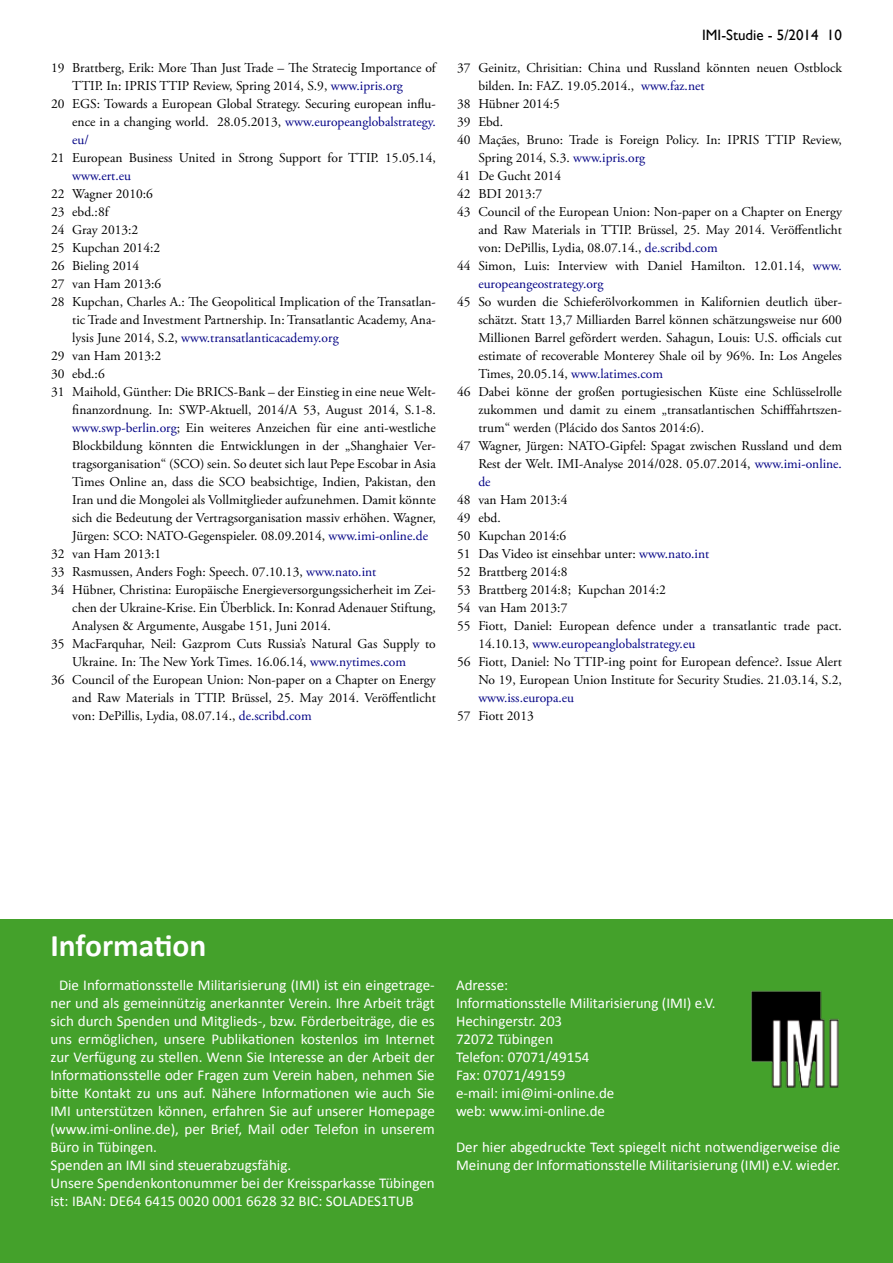
<style>
.page{position:relative;width:893px;height:1263px;background:#fff}
.page>*{position:absolute;margin:0;border:0;box-sizing:border-box;transform-origin:0 0}
.t1{font:700 31.5px "Calibri";color:#fff}
.t2{font:15px/18px "Calibri";color:#fff}
.t3{font:15px "Gill Sans";color:#000}
.t4{font:13.5px "Adobe Garamond Pro";color:#000}
.t5{font:13.5px "Adobe Garamond Pro";color:#000084}
.s1{color:#000084}
.s2{color:#000}
</style>
<div class="page">
<div style="left:0;top:919px;width:893px;height:344px;background:#44a12b"></div>
<img style="left:751px;top:991px;width:88px;height:97px">
<p class="t4" style="left:51px;top:60px;width:386px">19 Brattberg, Erik: More Than Just Trade – The Stratecig Importance of</p>
<p class="t4" style="left:72px;top:78px;width:332px">TTIP. In: IPRIS TTIP Review, Spring 2014, S.9, <span class="s1">www.ipris.org</span></p>
<p class="t4" style="left:51px;top:96px;width:386px">20 EGS: Towards a European Global Strategy. Securing european influ-</p>
<p class="t4" style="left:72px;top:114px;width:365px">ence in a changing world. 28.05.2013, <span class="s1">www.europeanglobalstrategy.</span></p>
<p class="t5" style="left:72px;top:132px;width:18px">eu/</p>
<p class="t4" style="left:51px;top:150px;width:386px">21 European Business United in Strong Support for TTIP. 15.05.14,</p>
<p class="t5" style="left:72px;top:168px;width:60px">www.ert.eu</p>
<p class="t4" style="left:51px;top:186px;width:103px">22 Wagner 2010:6</p>
<p class="t4" style="left:51px;top:204px;width:59px">23 ebd.:8f</p>
<p class="t4" style="left:51px;top:222px;width:89px">24 Gray 2013:2</p>
<p class="t4" style="left:51px;top:240px;width:111px">25 Kupchan 2014:2</p>
<p class="t4" style="left:51px;top:258px;width:90px">26 Bieling 2014</p>
<p class="t4" style="left:51px;top:276px;width:112px">27 van Ham 2013:6</p>
<p class="t4" style="left:51px;top:294px;width:386px">28 Kupchan, Charles A.: The Geopolitical Implication of the Transatlan-</p>
<p class="t4" style="left:72px;top:312px;width:365px">tic Trade and Investment Partnership. In: Transatlantic Academy, Ana-</p>
<p class="t5" style="left:72px;top:330px;width:268px"><span class="s2">lysis June 2014, S.2,</span> www.transatlanticacademy.org</p>
<p class="t4" style="left:51px;top:348px;width:112px">29 van Ham 2013:2</p>
<p class="t4" style="left:51px;top:366px;width:55px">30 ebd.:6</p>
<p class="t4" style="left:51px;top:384px;width:386px">31 Maihold, Günther: Die BRICS-Bank – der Einstieg in eine neue Welt-</p>
<p class="t4" style="left:72px;top:402px;width:365px">finanzordnung. In: SWP-Aktuell, 2014/A 53, August 2014, S.1-8.</p>
<p class="t4" style="left:72px;top:420px;width:365px"><span class="s1">www.swp-berlin.org</span>; Ein weiteres Anzeichen für eine anti-westliche</p>
<p class="t4" style="left:72px;top:438px;width:365px">Blockbildung könnten die Entwicklungen in der „Shanghaier Ver-</p>
<p class="t4" style="left:72px;top:456px;width:365px">tragsorganisation“ (SCO) sein. So deutet sich laut Pepe Escobar in Asia</p>
<p class="t4" style="left:72px;top:474px;width:365px">Times Online an, dass die SCO beabsichtige, Indien, Pakistan, den</p>
<p class="t4" style="left:72px;top:492px;width:365px">Iran und die Mongolei als Vollmitglieder aufzunehmen. Damit könnte</p>
<p class="t4" style="left:72px;top:510px;width:365px">sich die Bedeutung der Vertragsorganisation massiv erhöhen. Wagner,</p>
<p class="t4" style="left:72px;top:528px;width:357px">Jürgen: SCO: NATO-Gegenspieler. 08.09.2014, <span class="s1">www.imi-online.de</span></p>
<p class="t4" style="left:51px;top:545px;width:112px">32 van Ham 2013:1</p>
<p class="t4" style="left:51px;top:563px;width:327px">33 Rasmussen, Anders Fogh: Speech. 07.10.13, <span class="s1">www.nato.int</span></p>
<p class="t4" style="left:51px;top:581px;width:386px">34 Hübner, Christina: Europäische Energieversorgungssicherheit im Zei-</p>
<p class="t4" style="left:72px;top:599px;width:365px">chen der Ukraine-Krise. Ein Überblick. In: Konrad Adenauer Stiftung,</p>
<p class="t4" style="left:72px;top:617px;width:260px">Analysen &amp; Argumente, Ausgabe 151, Juni 2014.</p>
<p class="t4" style="left:51px;top:635px;width:386px">35 MacFarquhar, Neil: Gazprom Cuts Russia’s Natural Gas Supply to</p>
<p class="t4" style="left:72px;top:653px;width:335px">Ukraine. In: The New York Times. 16.06.14, <span class="s1">www.nytimes.com</span></p>
<p class="t4" style="left:51px;top:671px;width:386px">36 Council of the European Union: Non-paper on a Chapter on Energy</p>
<p class="t4" style="left:72px;top:689px;width:365px">and Raw Materials in TTIP. Brüssel, 25. May 2014. Veröffentlicht</p>
<p class="t4" style="left:72px;top:707px;width:241px">von: DePillis, Lydia, 08.07.14., <span class="s1">de.scribd.com</span></p>
<p class="t3" style="left:702px;top:27px;width:141px">IMI-Studie - 5/2014 10</p>
<p class="t4" style="left:457px;top:59px;width:386px">37 Geinitz, Chrisitian: China und Russland könnten neuen Ostblock</p>
<p class="t4" style="left:478px;top:77px;width:228px">bilden. In: FAZ. 19.05.2014., <span class="s1">www.faz.net</span></p>
<p class="t4" style="left:457px;top:95px;width:104px">38 Hübner 2014:5</p>
<p class="t4" style="left:457px;top:113px;width:47px">39 Ebd.</p>
<p class="t4" style="left:457px;top:131px;width:386px">40 Maçães, Bruno: Trade is Foreign Policy. In: IPRIS TTIP Review,</p>
<p class="t4" style="left:478px;top:149px;width:168px">Spring 2014, S.3. <span class="s1">www.ipris.org</span></p>
<p class="t4" style="left:457px;top:167px;width:106px">41 De Gucht 2014</p>
<p class="t4" style="left:457px;top:185px;width:87px">42 BDI 2013:7</p>
<p class="t4" style="left:457px;top:203px;width:386px">43 Council of the European Union: Non-paper on a Chapter on Energy</p>
<p class="t4" style="left:478px;top:221px;width:365px">and Raw Materials in TTIP. Brüssel, 25. May 2014. Veröffentlicht</p>
<p class="t4" style="left:478px;top:239px;width:241px">von: DePillis, Lydia, 08.07.14., <span class="s1">de.scribd.com</span></p>
<p class="t4" style="left:457px;top:257px;width:386px">44 Simon, Luis: Interview with Daniel Hamilton. 12.01.14, <span class="s1">www.</span></p>
<p class="t5" style="left:478px;top:275px;width:127px">europeangeostrategy.org</p>
<p class="t4" style="left:457px;top:293px;width:386px">45 So wurden die Schieferölvorkommen in Kalifornien deutlich über-</p>
<p class="t4" style="left:478px;top:311px;width:365px">schätzt. Statt 13,7 Milliarden Barrel können schätzungsweise nur 600</p>
<p class="t4" style="left:478px;top:329px;width:365px">Millionen Barrel gefördert werden. Sahagun, Louis: U.S. officials cut</p>
<p class="t4" style="left:478px;top:347px;width:365px">estimate of recoverable Monterey Shale oil by 96%. In: Los Angeles</p>
<p class="t4" style="left:478px;top:365px;width:186px">Times, 20.05.14, <span class="s1">www.latimes.com</span></p>
<p class="t4" style="left:457px;top:383px;width:386px">46 Dabei könne der großen portugiesischen Küste eine Schlüsselrolle</p>
<p class="t4" style="left:478px;top:401px;width:365px">zukommen und damit zu einem „transatlantischen Schifffahrtszen-</p>
<p class="t4" style="left:478px;top:419px;width:227px">trum“ werden (Plácido dos Santos 2014:6).</p>
<p class="t4" style="left:457px;top:437px;width:386px">47 Wagner, Jürgen: NATO-Gipfel: Spagat zwischen Russland und dem</p>
<p class="t4" style="left:478px;top:455px;width:365px">Rest der Welt. IMI-Analyse 2014/028. 05.07.2014, <span class="s1">www.imi-online.</span></p>
<p class="t5" style="left:478px;top:473px;width:14px">de</p>
<p class="t4" style="left:457px;top:491px;width:112px">48 van Ham 2013:4</p>
<p class="t4" style="left:457px;top:509px;width:45px">49 ebd.</p>
<p class="t4" style="left:457px;top:527px;width:111px">50 Kupchan 2014:6</p>
<p class="t4" style="left:457px;top:545px;width:254px">51 Das Video ist einsehbar unter: <span class="s1">www.nato.int</span></p>
<p class="t4" style="left:457px;top:563px;width:112px">52 Brattberg 2014:8</p>
<p class="t4" style="left:457px;top:581px;width:210px">53 Brattberg 2014:8; Kupchan 2014:2</p>
<p class="t4" style="left:457px;top:599px;width:112px">54 van Ham 2013:7</p>
<p class="t4" style="left:457px;top:617px;width:386px">55 Fiott, Daniel: European defence under a transatlantic trade pact.</p>
<p class="t5" style="left:478px;top:635px;width:218px"><span class="s2">14.10.13,</span> www.europeanglobalstrategy.eu</p>
<p class="t4" style="left:457px;top:653px;width:386px">56 Fiott, Daniel: No TTIP-ing point for European defence?. Issue Alert</p>
<p class="t4" style="left:478px;top:671px;width:365px">No 19, European Union Institute for Security Studies. 21.03.14, S.2,</p>
<p class="t5" style="left:478px;top:689px;width:97px">www.iss.europa.eu</p>
<p class="t4" style="left:457px;top:707px;width:78px">57 Fiott 2013</p>
<h1 class="t1" style="left:50px;top:925px;width:157px">Information</h1>
<p class="t2" style="left:50px;top:976px;width:386px;text-indent:9px">Die Informationsstelle Militarisierung (IMI) ist ein eingetrage&shy;ner und als gemeinnützig anerkannter Verein. Ihre Arbeit trägt sich durch Spenden und Mitglieds-, bzw. Förderbeiträge, die es uns ermöglichen, unsere Publikationen kostenlos im Internet zur Verfügung zu stellen. Wenn Sie Interesse an der Arbeit der Informationsstelle oder Fragen zum Verein haben, nehmen Sie bitte Kontakt zu uns auf. Nähere Informationen wie auch Sie IMI unterstützen können, erfahren Sie auf unserer Homepage (www.imi-online.de), per Brief, Mail oder Telefon in unserem Büro in Tübingen.<br>Spenden an IMI sind steuerabzugsfähig.<br>Unsere Spendenkontonummer bei der Kreissparkasse Tübingen ist: IBAN: DE64 6415 0020 0001 6628 32 BIC: SOLADES1TUB</p>
<p class="t2" style="left:456px;top:976px;width:261px">Adresse:<br>Informationsstelle Militarisierung (IMI) e.V.<br>Hechingerstr. 203<br>72072 Tübingen<br>Telefon: 07071/49154<br>Fax: 07071/49159<br>e-mail: imi@imi-online.de<br>web: www.imi-online.de</p>
<p class="t2" style="left:456px;top:1138px;width:386px">Der hier abgedruckte Text spiegelt nicht notwendigerweise die<br>Meinung der Informationsstelle Militarisierung (IMI) e.V. wieder.</p>
</div>
